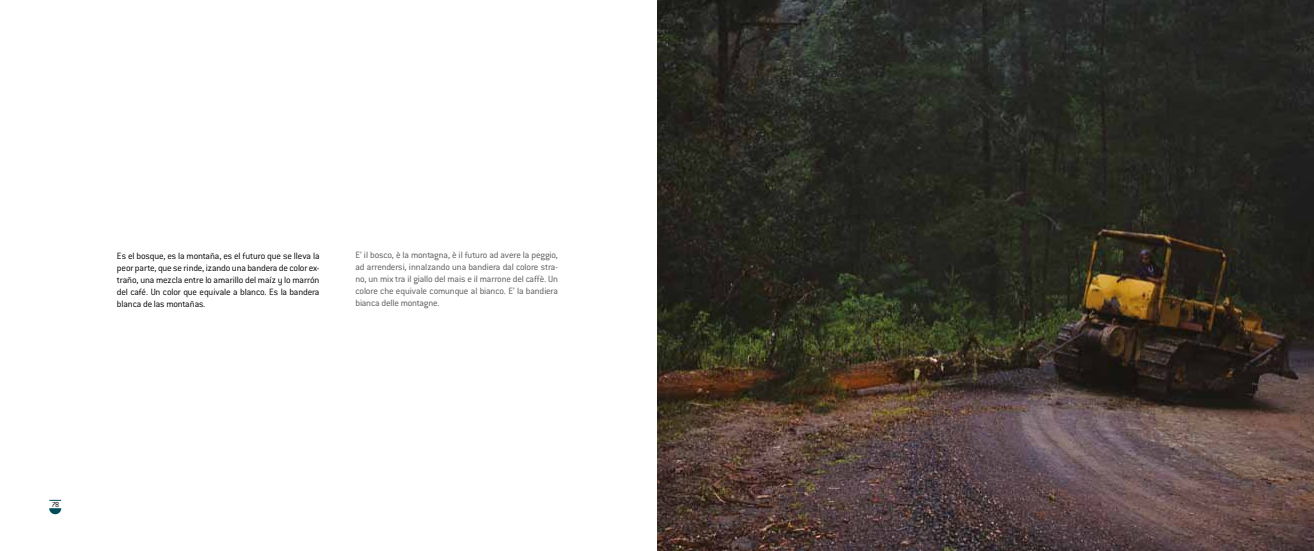
<style>
.page{position:relative;width:1314px;height:551px;background:#fff}
.page>*{position:absolute;margin:0;border:0;box-sizing:border-box;transform-origin:0 0}
.t1{font:300 10px/12px "Conduit ITC";letter-spacing:-.015em;color:#575756;text-align:justify}
.t2{font:300 10px/12px "Conduit ITC";letter-spacing:-.015em;color:#000;text-align:justify}
.t3{font:300 8px "Conduit ITC";color:#000}
</style>
<div class="page">
<svg style="left:49px;top:508px;width:12px;height:6px"></svg>
<svg style="left:49px;top:500px;width:12px;height:1px"></svg>
<img style="left:657px;top:0;width:657px;height:551px">
<p class="t2" style="left:117px;top:249px;width:204px">Es el bosque, es la montaña, es el futuro que se lleva la peor parte, que se rinde, izando una bandera de color ex&shy;traño, una mezcla entre lo amarillo del maíz y lo marrón del café. Un color que equivale a blanco. Es la bandera blanca de las montañas.</p>
<p class="t1" style="left:355px;top:249px;width:204px">E’ il bosco, è la montagna, è il futuro ad avere la peggio, ad arrendersi, innalzando una bandiera dal colore stra&shy;no, un mix tra il giallo del mais e il marrone del caffè. Un colore che equivale comunque al bianco. E’ la bandiera bianca delle montagne.</p>
<p class="t3" style="left:52px;top:500px;width:9px">78</p>
</div>
